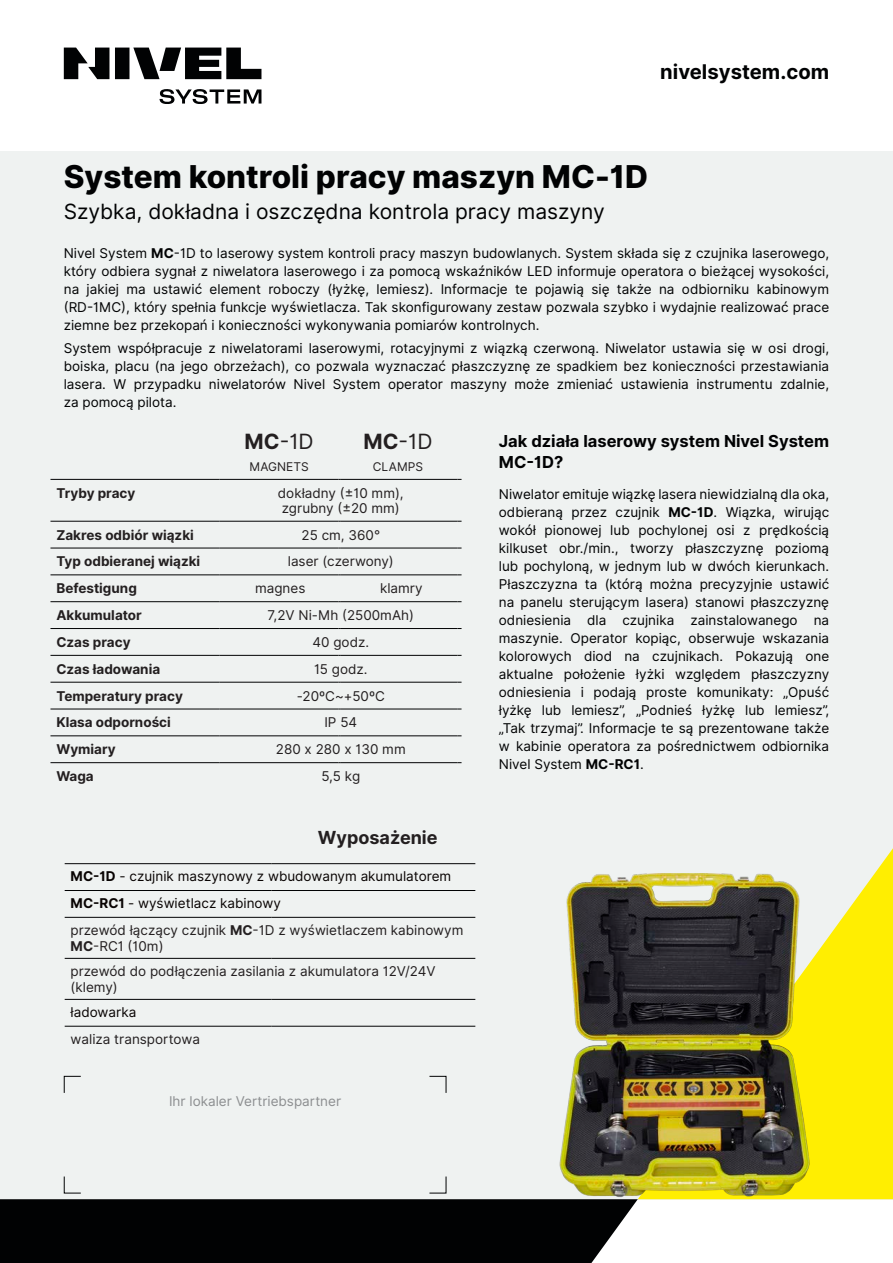
<style>
.page{position:relative;width:893px;height:1263px;background:#fff}
.page>*{position:absolute;margin:0;border:0;box-sizing:border-box;transform-origin:0 0}
.t1{font:800 31.5px "Inter";color:#010203}
.Nagłówek_I_Rzędu{font:21px "Inter";color:#010203}
.Tabela_-_Nazwa_Produ{font:21px "Inter";color:#231f20}
.t2{font:700 20.25px "Inter";color:#010203}
.t3{font:700 18px "Inter";color:#231f20}
.Benefit_-_Back{font:700 16.5px/21px "Inter";color:#010203}
.Tekst_akapitowy{font:13.5px/18px "Inter";color:#010203;text-align:justify}
.Benefit_-_Back-2{font:13.5px/18px "Inter";color:#010203;text-align:justify}
.Tabela_-_Dane{font:13.5px/16.2px "Inter";color:#231f20}
.Tabela_-_Kategorie{font:700 13.5px "Inter";color:#231f20}
.Tekst_akapitowy-2{font:13.5px "Inter";color:#080302}
.Tekst_akapitowy-3{font:13.5px "Inter";color:#8c8e90}
.Tabela_-_Nazwa_Produ-2{font:12px "Inter";color:#231f20}
.s1{font-weight:700}
</style>
<div class="page">
<div style="left:0;top:0;width:893px;height:1199px;background:#eff2f1"></div>
<svg style="left:642px;top:848px;width:251px;height:351px;fill:#ffee01"></svg>
<hr style="left:50px;top:479px;width:170px;height:1px;background:#010203">
<hr style="left:50px;top:521px;width:170px;height:1px;background:#010203">
<hr style="left:50px;top:548px;width:170px;height:1px;background:#010203">
<hr style="left:50px;top:574px;width:170px;height:1px;background:#010203">
<hr style="left:50px;top:601px;width:170px;height:1px;background:#010203">
<hr style="left:50px;top:628px;width:170px;height:1px;background:#010203">
<hr style="left:50px;top:655px;width:170px;height:1px;background:#010203">
<hr style="left:50px;top:682px;width:170px;height:1px;background:#010203">
<hr style="left:50px;top:708px;width:170px;height:1px;background:#010203">
<hr style="left:50px;top:735px;width:170px;height:1px;background:#010203">
<hr style="left:50px;top:762px;width:170px;height:1px;background:#010203">
<hr style="left:220px;top:601px;width:119px;height:1px;background:#010203">
<hr style="left:341px;top:601px;width:116px;height:1px;background:#010203">
<hr style="left:220px;top:628px;width:119px;height:1px;background:#010203">
<hr style="left:341px;top:628px;width:116px;height:1px;background:#010203">
<hr style="left:220px;top:655px;width:119px;height:1px;background:#010203">
<hr style="left:341px;top:655px;width:116px;height:1px;background:#010203">
<hr style="left:220px;top:682px;width:119px;height:1px;background:#010203">
<hr style="left:341px;top:682px;width:116px;height:1px;background:#010203">
<hr style="left:220px;top:708px;width:119px;height:1px;background:#010203">
<hr style="left:341px;top:708px;width:116px;height:1px;background:#010203">
<hr style="left:220px;top:735px;width:119px;height:1px;background:#010203">
<hr style="left:341px;top:735px;width:116px;height:1px;background:#010203">
<hr style="left:220px;top:762px;width:119px;height:1px;background:#010203">
<hr style="left:341px;top:762px;width:116px;height:1px;background:#010203">
<hr style="left:220px;top:479px;width:119px;height:1px;background:#010203">
<hr style="left:341px;top:479px;width:116px;height:1px;background:#010203">
<hr style="left:220px;top:521px;width:119px;height:1px;background:#010203">
<hr style="left:341px;top:521px;width:116px;height:1px;background:#010203">
<hr style="left:220px;top:548px;width:119px;height:1px;background:#010203">
<hr style="left:341px;top:548px;width:116px;height:1px;background:#010203">
<hr style="left:220px;top:574px;width:119px;height:1px;background:#010203">
<hr style="left:341px;top:574px;width:116px;height:1px;background:#010203">
<hr style="left:65px;top:863px;width:206px;height:1px;background:#010203">
<hr style="left:271px;top:863px;width:204px;height:1px;background:#010203">
<hr style="left:65px;top:890px;width:206px;height:1px;background:#010203">
<hr style="left:271px;top:890px;width:204px;height:1px;background:#010203">
<hr style="left:65px;top:917px;width:206px;height:1px;background:#010203">
<hr style="left:271px;top:917px;width:204px;height:1px;background:#010203">
<hr style="left:65px;top:958px;width:206px;height:1px;background:#010203">
<hr style="left:271px;top:958px;width:204px;height:1px;background:#010203">
<hr style="left:65px;top:999px;width:206px;height:1px;background:#010203">
<hr style="left:271px;top:999px;width:204px;height:1px;background:#010203">
<hr style="left:65px;top:1026px;width:206px;height:1px;background:#010203">
<hr style="left:271px;top:1026px;width:204px;height:1px;background:#010203">
<svg style="left:63px;top:1075px;width:18px;height:18px"></svg>
<svg style="left:429px;top:1075px;width:18px;height:18px"></svg>
<svg style="left:0;top:1176px;width:637px;height:87px"></svg>
<div style="left:0;top:0;width:893px;height:151px;background:#fff"></div>
<svg style="left:64px;top:48px;width:197px;height:56px"></svg>
<img style="left:551px;top:874px;width:267px;height:326px">
<h3 class="t2" style="left:660px;top:57px;width:171px">nivelsystem.com</h3>
<p class="t1" style="left:64px;top:153px;width:586px">System kontroli pracy maszyn MC-1D</p>
<p class="Nagłówek_I_Rzędu" style="left:64px;top:196px;width:542px">Szybka, dokładna i oszczędna kontrola pracy maszyny</p>
<p class="Tekst_akapitowy" style="left:64px;top:245px;width:767px">Nivel System <span class="s1">MC</span>-1D to laserowy system kontroli pracy maszyn budowlanych. System składa się z czujnika laserowego, który odbiera sygnał z niwelatora laserowego i za pomocą wskaźników LED informuje operatora o bieżącej wysokości, na jakiej ma ustawić element roboczy (łyżkę, lemiesz). Informacje te pojawią się także na odbiorniku kabinowym (RD-1MC), który spełnia funkcje wyświetlacza. Tak skonfigurowany zestaw pozwala szybko i wydajnie realizować prace ziemne bez przekopań i konieczności wykonywania pomiarów kontrolnych.</p>
<p class="Tekst_akapitowy" style="left:64px;top:339px;width:767px">System współpracuje z niwelatorami laserowymi, rotacyjnymi z wiązką czerwoną. Niwelator ustawia się w osi drogi, boiska, placu (na jego obrzeżach), co pozwala wyznaczać płaszczyznę ze spadkiem bez konieczności przestawiania lasera. W przypadku niwelatorów Nivel System operator maszyny może zmieniać ustawienia instrumentu zdalnie, za pomocą pilota.</p>
<p class="Tabela_-_Nazwa_Produ" style="left:244px;top:426px;width:71px"><span class="s1">MC</span>-1D</p>
<p class="Tabela_-_Nazwa_Produ-2" style="left:250px;top:458px;width:61px">MAGNETS</p>
<p class="Tabela_-_Nazwa_Produ" style="left:363px;top:426px;width:71px"><span class="s1">MC</span>-1D</p>
<p class="Tabela_-_Nazwa_Produ-2" style="left:373px;top:458px;width:52px">CLAMPS</p>
<p class="Tabela_-_Kategorie" style="left:56px;top:483px;width:81px">Tryby pracy</p>
<p class="Tabela_-_Dane" style="left:278px;top:485px;width:127px;line-height:15px">dokładny (±10 mm), zgrubny (±20 mm)</p>
<p class="Tabela_-_Kategorie" style="left:56px;top:525px;width:139px">Zakres odbiór wiązki</p>
<p class="Tabela_-_Dane" style="left:302px;top:527px;width:80px">25 cm, 360°</p>
<p class="Tabela_-_Kategorie" style="left:56px;top:552px;width:145px">Typ odbieranej wiązki</p>
<p class="Tabela_-_Dane" style="left:288px;top:553px;width:108px">laser (czerwony)</p>
<p class="Tabela_-_Kategorie" style="left:56px;top:578px;width:82px">Befestigung</p>
<p class="Tabela_-_Dane" style="left:255px;top:580px;width:52px">magnes</p>
<p class="Tabela_-_Dane" style="left:380px;top:580px;width:44px">klamry</p>
<p class="Tabela_-_Kategorie" style="left:56px;top:605px;width:87px">Akkumulator</p>
<p class="Tabela_-_Dane" style="left:268px;top:607px;width:148px">7,2V Ni-Mh (2500mAh)</p>
<p class="Tabela_-_Kategorie" style="left:56px;top:632px;width:76px">Czas pracy</p>
<p class="Tabela_-_Dane" style="left:313px;top:634px;width:58px">40 godz.</p>
<p class="Tabela_-_Kategorie" style="left:56px;top:659px;width:105px">Czas ładowania</p>
<p class="Tabela_-_Dane" style="left:314px;top:661px;width:55px">15 godz.</p>
<p class="Tabela_-_Kategorie" style="left:56px;top:686px;width:128px">Temperatury pracy</p>
<p class="Tabela_-_Dane" style="left:297px;top:688px;width:90px">-20ºC~+50ºC</p>
<p class="Tabela_-_Kategorie" style="left:56px;top:712px;width:116px">Klasa odporności</p>
<p class="Tabela_-_Dane" style="left:324px;top:714px;width:34px">IP 54</p>
<p class="Tabela_-_Kategorie" style="left:56px;top:739px;width:61px">Wymiary</p>
<p class="Tabela_-_Dane" style="left:276px;top:741px;width:131px">280 x 280 x 130 mm</p>
<p class="Tabela_-_Kategorie" style="left:56px;top:766px;width:39px">Waga</p>
<p class="Tabela_-_Dane" style="left:321px;top:768px;width:40px">5,5 kg</p>
<p class="t3" style="left:318px;top:825px;width:121px">Wyposażenie</p>
<p class="Tekst_akapitowy-2" style="left:71px;top:866px;width:382px"><span class="s1">MC-1D</span> - czujnik maszynowy z wbudowanym akumulatorem</p>
<p class="Tekst_akapitowy-2" style="left:71px;top:893px;width:212px"><span class="s1">MC-RC1</span> - wyświetlacz kabinowy</p>
<p class="Tabela_-_Dane" style="left:71px;top:922px;width:394px">przewód łączący czujnik <span class="s1">MC</span>-1D z wyświetlaczem kabinowym<br><span class="s1">MC</span>-RC1 (10m)</p>
<p class="Tabela_-_Dane" style="left:71px;top:963px;width:366px">przewód do podłączenia zasilania z akumulatora 12V/24V (klemy)</p>
<p class="Tekst_akapitowy-2" style="left:71px;top:1002px;width:67px">ładowarka</p>
<p class="Tabela_-_Dane" style="left:71px;top:1031px;width:131px">waliza transportowa</p>
<p class="Tekst_akapitowy-3" style="left:169px;top:1091px;width:174px">Ihr lokaler Vertriebspartner</p>
<p class="Benefit_-_Back" style="left:499px;top:431px;width:332px">Jak działa laserowy system Nivel System<br>MC-1D?</p>
<p class="Benefit_-_Back-2" style="left:499px;top:485px;width:332px">Niwelator emituje wiązkę lasera niewidzialną dla oka, odbieraną przez czujnik <span class="s1">MC-1D</span>. Wiązka, wirując wokół pionowej lub pochylonej osi z prędkością kilkuset obr./min., tworzy płaszczyznę poziomą lub pochyloną, w jednym lub w dwóch kierunkach.<br>Płaszczyzna ta (którą można precyzyjnie ustawić na panelu sterującym lasera) stanowi płaszczyznę odniesienia dla czujnika zainstalowanego na maszynie. Operator kopiąc, obserwuje wskazania kolorowych diod na czujnikach. Pokazują one aktualne położenie łyżki względem płaszczyzny odniesienia i podają proste komunikaty: „Opuść łyżkę lub lemiesz”, „Podnieś łyżkę lub lemiesz”, „Tak trzymaj”. Informacje te są prezentowane także w kabinie operatora za pośrednictwem odbiornika Nivel System <span class="s1">MC-RC1</span>.</p>
</div>
